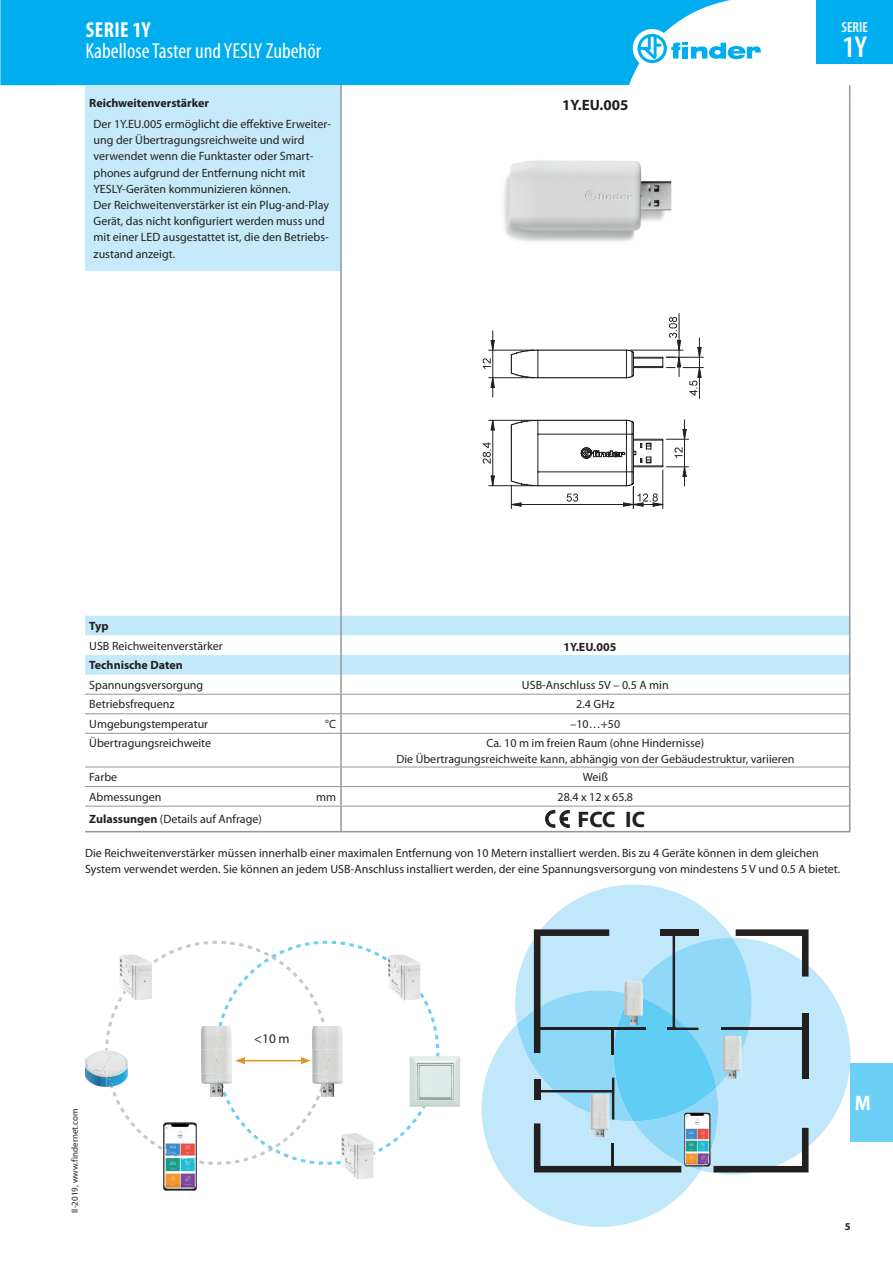
<style>
.page{position:relative;width:893px;height:1263px;background:#fff}
.page>*{position:absolute;margin:0;border:0;box-sizing:border-box;transform-origin:0 0}
.t1{font:600 condensed 30.3px "Myriad Pro";color:#fff}
.t2{font:700 22.5px "Myriad Pro";color:#231f20}
.t3{font:condensed 21.75px "Myriad Pro";color:#fff}
.t4{font:700 condensed 21.75px "Myriad Pro";letter-spacing:.02em;color:#fff}
.t5{font:700 21px "Myriad Pro";color:#fff;scale:.9 1}
.t6{font:700 15px "Myriad Pro";color:#231f20}
.t7{font:600 condensed 14.55px "Myriad Pro";color:#fff}
.t8{font:13.35px "Myriad Pro";color:#231f20}
.t9{font:12px/16.2px "Myriad Pro";color:#231f20}
.t10{font:700 12px "Myriad Pro";color:#231f20}
.t11{font:700 10.5px "Myriad Pro";color:#231f20}
.t12{font:9px "Myriad Pro";color:#231f20}
.s1{font-weight:700}
</style>
<div class="page">
<div style="left:0;top:0;width:731px;height:85px;background:#00aeef"></div>
<div style="left:633px;top:29px;width:38px;height:39px;background:#fff;border-radius:50%"></div>
<svg style="left:637px;top:34px;width:124px;height:29px"></svg>
<div style="left:816px;top:0;width:77px;height:64px;background:#00aeef"></div>
<div style="left:850px;top:1063px;width:43px;height:79px;background:#6bcff6"></div>
<div style="left:85px;top:85px;width:256px;height:186px;background:#c6eafa"></div>
<svg style="left:85px;top:616px;width:764px;height:59px;fill:#c3e9fa"></svg>
<svg style="left:849px;top:85px;width:1px;height:29px"></svg>
<hr style="left:85px;top:733px;width:256px;height:1px;background:#939598">
<hr style="left:85px;top:767px;width:256px;height:1px;background:#939598">
<hr style="left:849px;top:114px;width:1px;height:502px;background:#939598">
<hr style="left:85px;top:694px;width:256px;height:1px;background:#939598">
<hr style="left:85px;top:713px;width:256px;height:1px;background:#939598">
<hr style="left:85px;top:831px;width:256px;height:1px;background:#939598">
<hr style="left:340px;top:114px;width:2px;height:502px;background:#939598">
<svg style="left:340px;top:85px;width:2px;height:29px"></svg>
<svg style="left:340px;top:616px;width:2px;height:19px"></svg>
<hr style="left:340px;top:635px;width:2px;height:20px;background:#939598">
<hr style="left:340px;top:655px;width:2px;height:20px;background:#939598">
<svg style="left:340px;top:675px;width:2px;height:58px"></svg>
<hr style="left:341px;top:694px;width:508px;height:1px;background:#939598">
<hr style="left:341px;top:713px;width:508px;height:1px;background:#939598">
<hr style="left:340px;top:806px;width:2px;height:25px;background:#939598">
<hr style="left:341px;top:831px;width:509px;height:1px;background:#939598">
<hr style="left:341px;top:733px;width:508px;height:1px;background:#939598">
<hr style="left:341px;top:767px;width:508px;height:1px;background:#939598">
<hr style="left:340px;top:734px;width:2px;height:33px;background:#939598">
<hr style="left:849px;top:733px;width:1px;height:34px;background:#939598">
<svg style="left:340px;top:767px;width:2px;height:39px"></svg>
<svg style="left:849px;top:767px;width:1px;height:64px"></svg>
<hr style="left:85px;top:786px;width:256px;height:1px;background:#939598">
<hr style="left:341px;top:786px;width:508px;height:1px;background:#939598">
<hr style="left:85px;top:806px;width:256px;height:1px;background:#939598">
<hr style="left:341px;top:806px;width:508px;height:1px;background:#939598">
<svg style="left:849px;top:616px;width:1px;height:117px"></svg>
<img style="left:503px;top:160px;width:169px;height:82px">
<svg style="left:545px;top:810px;width:24px;height:17px"></svg>
<svg style="left:326px;top:941px;width:113px;height:224px"></svg>
<svg style="left:105px;top:941px;width:221px;height:224px"></svg>
<svg style="left:269px;top:956px;width:6px;height:194px"></svg>
<img style="left:201px;top:1026px;width:31px;height:71px">
<img style="left:215px;top:1026px;width:7px;height:24px">
<img style="left:215px;top:1049px;width:5px;height:22px">
<img style="left:218px;top:1075px;width:9px;height:22px">
<img style="left:312px;top:1026px;width:31px;height:71px">
<img style="left:323px;top:1026px;width:6px;height:22px">
<img style="left:324px;top:1053px;width:5px;height:20px">
<img style="left:317px;top:1073px;width:10px;height:24px">
<img style="left:410px;top:1056px;width:50px;height:51px">
<img style="left:85px;top:1050px;width:43px;height:37px">
<img style="left:105px;top:1050px;width:4px;height:18px">
<img style="left:106px;top:1068px;width:7px;height:19px">
<img style="left:388px;top:955px;width:32px;height:45px">
<img style="left:389px;top:960px;width:16px;height:16px">
<svg style="left:405px;top:972px;width:3px;height:5px"></svg>
<img style="left:409px;top:978px;width:11px;height:18px">
<img style="left:341px;top:1134px;width:33px;height:45px">
<img style="left:345px;top:1157px;width:14px;height:6px">
<svg style="left:362px;top:1151px;width:12px;height:8px"></svg>
<img style="left:120px;top:955px;width:32px;height:45px">
<svg style="left:133px;top:976px;width:3px;height:4px"></svg>
<img style="left:136px;top:963px;width:16px;height:17px">
<img style="left:120px;top:982px;width:13px;height:18px">
<img style="left:163px;top:1145px;width:34px;height:46px">
<img style="left:165px;top:1149px;width:30px;height:13px">
<svg style="left:481px;top:884px;width:369px;height:343px"></svg>
<img style="left:684px;top:1112px;width:27px;height:55px">
<img style="left:739px;top:1057px;width:2px;height:22px">
<img style="left:723px;top:1036px;width:18px;height:21px">
<img style="left:723px;top:1057px;width:16px;height:22px">
<img style="left:624px;top:981px;width:7px;height:12px">
<img style="left:631px;top:981px;width:12px;height:13px">
<img style="left:624px;top:994px;width:19px;height:30px">
<img style="left:591px;top:1119px;width:18px;height:18px">
<img style="left:591px;top:1094px;width:18px;height:25px">
<hr style="left:243px;top:1060px;width:60px;height:1px;background:#e09427">
<svg style="left:235px;top:1057px;width:11px;height:7px"></svg>
<svg style="left:300px;top:1057px;width:11px;height:7px"></svg>
<hr style="left:489px;top:485px;width:45px;height:1px;background:#231f20">
<hr style="left:489px;top:420px;width:45px;height:1px;background:#231f20">
<svg style="left:483px;top:442px;width:8px;height:22px"></svg>
<svg style="left:491px;top:476px;width:4px;height:10px"></svg>
<svg style="left:491px;top:420px;width:4px;height:10px"></svg>
<hr style="left:492px;top:420px;width:1px;height:66px;background:#231f20">
<hr style="left:489px;top:377px;width:45px;height:1px;background:#231f20">
<hr style="left:489px;top:350px;width:45px;height:1px;background:#231f20">
<svg style="left:483px;top:358px;width:8px;height:11px"></svg>
<svg style="left:491px;top:377px;width:4px;height:11px"></svg>
<svg style="left:491px;top:340px;width:4px;height:10px"></svg>
<hr style="left:492px;top:331px;width:1px;height:66px;background:#231f20">
<svg style="left:510px;top:419px;width:179px;height:90px"></svg>
<hr style="left:684px;top:420px;width:1px;height:66px;background:#231f20">
<hr style="left:679px;top:314px;width:1px;height:62px;background:#231f20">
<svg style="left:510px;top:317px;width:193px;height:79px"></svg>
<hr style="left:699px;top:338px;width:1px;height:61px;background:#231f20">
<h3 class="t4" style="left:86px;top:17px;width:66px">SERIE 1Y</h3>
<h3 class="t3" style="left:85px;top:38px;width:237px">Kabellose Taster und YESLY Zubehör</h3>
<p class="t10" style="left:89px;top:96px;width:121px">Reichweitenverstärker</p>
<p class="t9" style="left:94px;top:116px;width:239px">Der 1Y.EU.005 ermöglicht die effektive Erweiter&shy;ung der Übertragungsreichweite und wird verwendet wenn die Funktaster oder Smart&shy;phones aufgrund der Entfernung nicht mit YESLY-Geräten kommunizieren können.<br>Der Reichweitenverstärker ist ein Plug-and-Play Gerät, das nicht konfiguriert werden muss und mit einer LED ausgestattet ist, die den Betriebs&shy;zustand anzeigt.</p>
<p class="t6" style="left:562px;top:95px;width:68px">1Y.EU.005</p>
<p class="t7" style="left:842px;top:19px;width:28px">SERIE</p>
<h1 class="t1" style="left:842px;top:30px;width:26px">1Y</h1>
<p class="t10" style="left:89px;top:618px;width:21px">Typ</p>
<p class="t9" style="left:89px;top:637px;width:135px">USB Reichweitenverstärker</p>
<p class="t10" style="left:563px;top:639px;width:55px">1Y.EU.005</p>
<p class="t10" style="left:89px;top:657px;width:95px">Technische Daten</p>
<p class="t9" style="left:89px;top:677px;width:116px">Spannungsversorgung</p>
<p class="t9" style="left:522px;top:677px;width:148px">USB-Anschluss 5V – 0.5 A min</p>
<p class="t9" style="left:89px;top:696px;width:87px">Betriebsfrequenz</p>
<p class="t9" style="left:576px;top:696px;width:40px">2.4 GHz</p>
<p class="t9" style="left:89px;top:716px;width:120px">Umgebungstemperatur</p>
<p class="t9" style="left:325px;top:716px;width:12px">°C</p>
<p class="t9" style="left:570px;top:716px;width:51px">–10…+50</p>
<p class="t9" style="left:89px;top:734px;width:123px">Übertragungsreichweite</p>
<p class="t9" style="left:396px;top:734px;width:399px;text-align:center">Ca. 10 m im freien Raum (ohne Hindernisse)<br>Die Übertragungsreichweite kann, abhängig von der Gebäudestruktur, variieren</p>
<p class="t9" style="left:89px;top:769px;width:29px">Farbe</p>
<p class="t9" style="left:583px;top:769px;width:27px">Weiß</p>
<p class="t9" style="left:89px;top:788px;width:74px">Abmessungen</p>
<p class="t9" style="left:316px;top:788px;width:22px">mm</p>
<p class="t9" style="left:558px;top:788px;width:77px">28.4 x 12 x 65.8</p>
<p class="t9" style="left:89px;top:811px;width:174px"><span class="s1">Zulassungen</span> (Details auf Anfrage)</p>
<h2 class="t2" style="left:578px;top:805px;width:69px">FCC IC</h2>
<p class="t9" style="left:85px;top:845px;width:757px">Die Reichweitenverstärker müssen innerhalb einer maximalen Entfernung von 10 Metern installiert werden. Bis zu 4 Geräte können in dem gleichen<br>System verwendet werden. Sie können an jedem USB-Anschluss installiert werden, der eine Spannungsversorgung von mindestens 5 V und 0.5 A bietet.</p>
<p class="t12" style="left:69px;top:1213px;width:105px;rotate:-90deg">II-2019, www.findernet.com</p>
<p class="t8" style="left:254px;top:1030px;width:37px">&lt;10 m</p>
<h3 class="t5" style="left:855px;top:1089px;width:19px">M</h3>
<p class="t11" style="left:845px;top:1219px;width:7px">5</p>
</div>
